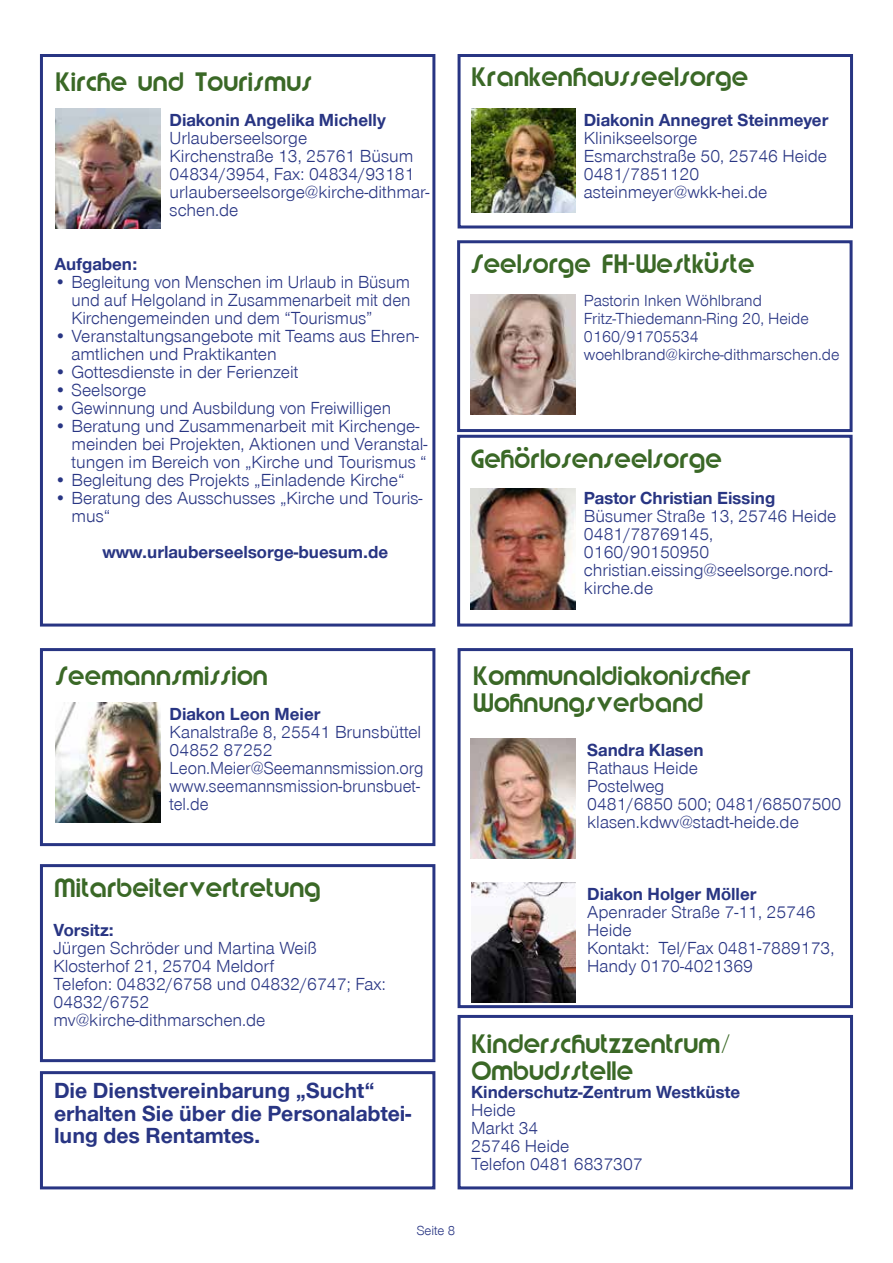
<style>
.page{position:relative;width:893px;height:1263px;background:#fff}
.page>*{position:absolute;margin:0;border:0;box-sizing:border-box;transform-origin:0 0}
.t1{font:22.5px/27px "Brandish";color:#3a6826}
.t2{font:700 22.5px/22.5px "Nordelbica";color:#283583}
.t3{font:18px/18px "Nordelbica";color:#283583}
.t4{font:700 18px "Nordelbica";color:#283583}
.t5{font:16.5px/18px "Nordelbica";color:#283583}
.t6{font:13.5px "Nordelbica";color:#283583}
</style>
<div class="page">
<img style="left:55px;top:108px;width:105px;height:120px">
<div style="left:40px;top:54px;width:395px;height:572px;border:3px solid #283583"></div>
<img style="left:471px;top:108px;width:105px;height:105px">
<div style="left:458px;top:54px;width:395px;height:174px;border:3px solid #283583"></div>
<img style="left:471px;top:294px;width:104px;height:121px">
<div style="left:457px;top:240px;width:396px;height:192px;border:3px solid #283583"></div>
<img style="left:55px;top:702px;width:105px;height:120px">
<div style="left:40px;top:648px;width:395px;height:198px;border:3px solid #283583"></div>
<div style="left:458px;top:648px;width:395px;height:360px;border:3px solid #283583"></div>
<div style="left:40px;top:864px;width:395px;height:198px;border:3px solid #283583"></div>
<img style="left:471px;top:489px;width:104px;height:120px">
<div style="left:457px;top:435px;width:396px;height:191px;border:3px solid #283583"></div>
<div style="left:458px;top:1015px;width:395px;height:174px;border:3px solid #283583"></div>
<div style="left:40px;top:1071px;width:395px;height:118px;border:3px solid #283583"></div>
<img style="left:471px;top:882px;width:105px;height:120px">
<img style="left:471px;top:738px;width:104px;height:120px">
<p class="t1" style="left:55px;top:68px;width:258px">Kirche und Tourismus</p>
<p class="t4" style="left:170px;top:109px;width:218px">Diakonin Angelika Michelly</p>
<p class="t3" style="left:170px;top:129px;width:261px">Urlauberseelsorge<br>Kirchenstraße 13, 25761 Büsum<br>04834/3954, Fax: 04834/93181 urlauberseelsorge@kirche-dithmar&shy;schen.de</p>
<p class="t4" style="left:54px;top:253px;width:85px">Aufgaben:</p>
<p class="t3" style="left:71px;top:273px;width:341px;text-align:justify;text-indent:-17px">• Begleitung von Menschen im Urlaub in Büsum und auf Helgoland in Zusammenarbeit mit den Kirchengemeinden und dem “Tourismus”</p>
<p class="t3" style="left:71px;top:327px;width:349px;text-indent:-17px">• Veranstaltungsangebote mit Teams aus Ehren&shy;amtlichen und Praktikanten</p>
<p class="t3" style="left:54px;top:363px;width:246px">• Gottesdienste in der Ferienzeit</p>
<p class="t3" style="left:54px;top:381px;width:94px">• Seelsorge</p>
<p class="t3" style="left:54px;top:399px;width:338px">• Gewinnung und Ausbildung von Freiwilligen</p>
<p class="t3" style="left:71px;top:417px;width:357px;text-indent:-17px">• Beratung und Zusammenarbeit mit Kirchenge&shy;meinden bei Projekten, Aktionen und Veranstal&shy;tungen im Bereich von „Kirche und Tourismus “</p>
<p class="t3" style="left:54px;top:471px;width:352px">• Begleitung des Projekts „Einladende Kirche“</p>
<p class="t3" style="left:71px;top:489px;width:352px;text-indent:-17px">• Beratung des Ausschusses „Kirche und Touris&shy;mus“</p>
<p class="t4" style="left:102px;top:541px;width:287px">www.urlauberseelsorge-buesum.de</p>
<p class="t1" style="left:471px;top:63px;width:279px">Krankenhausseelsorge</p>
<p class="t4" style="left:584px;top:109px;width:246px">Diakonin Annegret Steinmeyer</p>
<p class="t3" style="left:584px;top:129px;width:245px">Klinikseelsorge<br>Esmarchstraße 50, 25746 Heide<br>0481/7851120 asteinmeyer@wkk-hei.de</p>
<p class="t1" style="left:471px;top:250px;width:285px">Seelsorge FH-Westküste</p>
<p class="t5" style="left:584px;top:292px;width:257px">Pastorin Inken Wöhlbrand<br>Fritz-Thiedemann-Ring 20, Heide<br>0160/91705534 woehlbrand@kirche-dithmarschen.de</p>
<p class="t1" style="left:471px;top:444px;width:253px">Gehörlosenseelsorge</p>
<p class="t4" style="left:584px;top:487px;width:193px">Pastor Christian Eissing</p>
<p class="t3" style="left:584px;top:507px;width:254px">Büsumer Straße 13, 25746 Heide<br>0481/78769145,<br>0160/90150950 christian.eissing@seelsorge.nord&shy;kirche.de</p>
<p class="t1" style="left:55px;top:662px;width:214px">Seemannsmission</p>
<p class="t4" style="left:170px;top:703px;width:152px">Diakon Leon Meier</p>
<p class="t3" style="left:170px;top:723px;width:256px">Kanalstraße 8, 25541 Brunsbüttel<br>04852 87252<br>Leon.Meier@Seemannsmission.org www.seemannsmission-brunsbuet&shy;tel.de</p>
<p class="t1" style="left:54px;top:873px;width:269px">Mitarbeitervertretung</p>
<p class="t4" style="left:54px;top:919px;width:62px">Vorsitz:</p>
<p class="t3" style="left:54px;top:939px;width:334px">Jürgen Schröder und Martina Weiß<br>Klosterhof 21, 25704 Meldorf<br>Telefon: 04832/6758 und 04832/6747; Fax:<br>04832/6752<br>mv@kirche-dithmarschen.de</p>
<p class="t2" style="left:54px;top:1079px;width:359px">Die Dienstvereinbarung „Sucht“ erhalten Sie über die Personalabtei&shy;lung des Rentamtes.</p>
<p class="t1" style="left:473px;top:662px;width:280px">Kommunaldiakonischer<br>Wohnungsverband</p>
<p class="t4" style="left:587px;top:739px;width:118px">Sandra Klasen</p>
<p class="t3" style="left:587px;top:759px;width:255px">Rathaus Heide<br>Postelweg<br>0481/6850 500; 0481/68507500 klasen.kdwv@stadt-heide.de</p>
<p class="t4" style="left:587px;top:883px;width:171px">Diakon Holger Möller</p>
<p class="t3" style="left:587px;top:903px;width:249px">Apenrader Straße 7-11, 25746<br>Heide<br>Kontakt: Tel/Fax 0481-7889173,<br>Handy 0170-4021369</p>
<p class="t1" style="left:471px;top:1029px;width:261px">Kinderschutzzentrum/<br>Ombudsstelle</p>
<p class="t4" style="left:471px;top:1081px;width:270px">Kinderschutz-Zentrum Westküste</p>
<p class="t3" style="left:471px;top:1101px;width:173px">Heide<br>Markt 34<br>25746 Heide<br>Telefon 0481 6837307</p>
<p class="t6" style="left:417px;top:1223px;width:40px">Seite 8</p>
</div>
